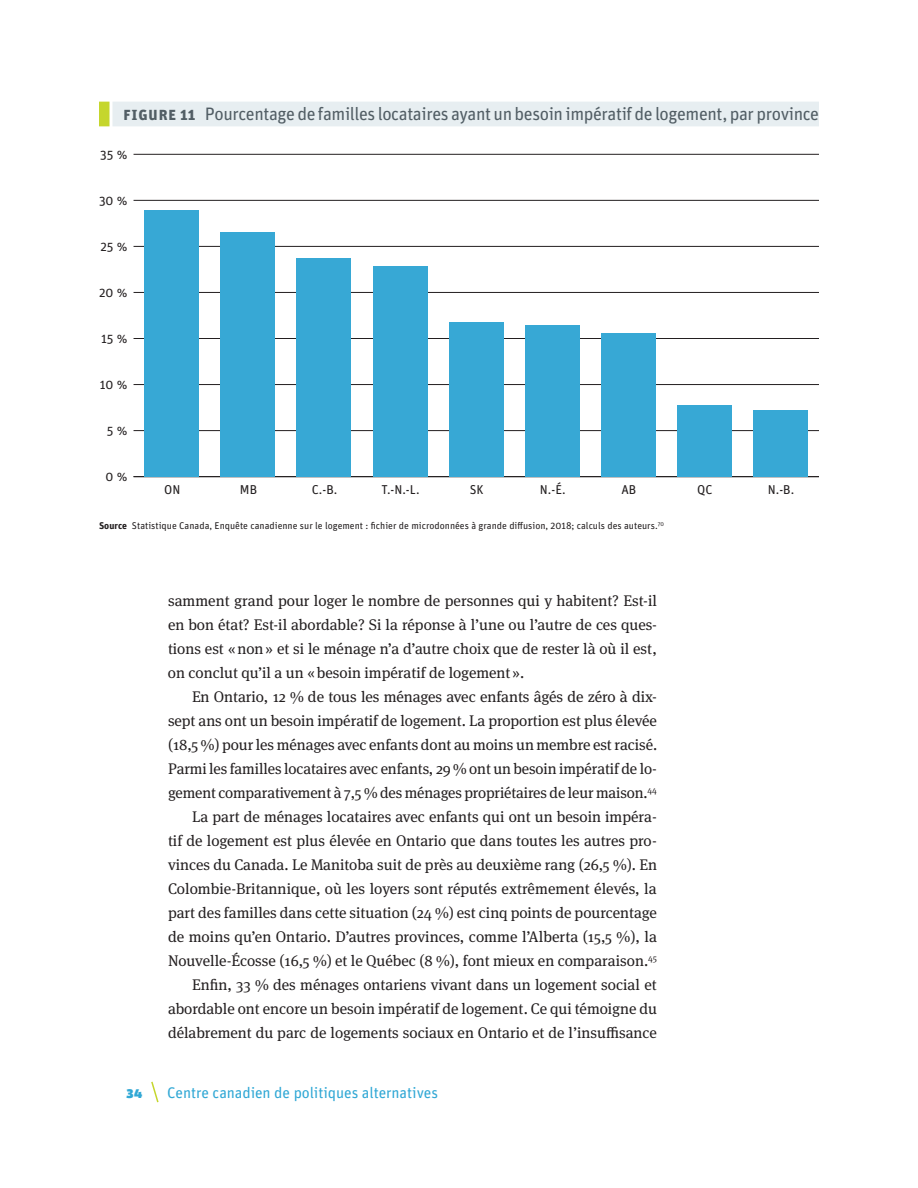
<style>
.page{position:relative;width:918px;height:1188px;background:#fff}
.page>*{position:absolute;margin:0;border:0;box-sizing:border-box;transform-origin:0 0}
.t1{font:18px "Unit Pro";letter-spacing:-.02em;color:#525e65}
.t2{font:700 18px "Unit Pro";color:#525e65}
.t3{font:15.3px/24px "Meta Serif Pro";color:#231f20;text-align:justify}
.t4{font:15.3px "Unit Pro";letter-spacing:-.005em;color:#31a8d5}
.t5{font:900 15.3px "Unit Pro";color:#31a8d5}
.t6{font:12.9px "Unit Pro";color:#231f20}
.t7{font:9.75px "Unit Pro";color:#231f20}
.s1{font-weight:700}
</style>
<div class="page">
<svg style="left:151px;top:1081px;width:8px;height:22px"></svg>
<div style="left:112px;top:102px;width:707px;height:24px;background:#e7eef1"></div>
<div style="left:99px;top:102px;width:11px;height:24px;background:#c5d62d"></div>
<hr style="left:134px;top:476px;width:685px;height:1px;background:#231f20">
<hr style="left:134px;top:430px;width:685px;height:1px;background:#231f20">
<hr style="left:134px;top:384px;width:685px;height:1px;background:#231f20">
<hr style="left:134px;top:338px;width:685px;height:1px;background:#231f20">
<hr style="left:134px;top:292px;width:685px;height:1px;background:#231f20">
<hr style="left:134px;top:246px;width:685px;height:1px;background:#231f20">
<hr style="left:134px;top:200px;width:685px;height:1px;background:#231f20">
<hr style="left:134px;top:154px;width:685px;height:1px;background:#231f20">
<div style="left:144px;top:210px;width:55px;height:267px;background:#37a8d5"></div>
<div style="left:220px;top:232px;width:55px;height:245px;background:#37a8d5"></div>
<div style="left:297px;top:258px;width:54px;height:219px;background:#37a8d5"></div>
<div style="left:373px;top:266px;width:55px;height:211px;background:#37a8d5"></div>
<div style="left:449px;top:322px;width:55px;height:155px;background:#37a8d5"></div>
<div style="left:525px;top:326px;width:55px;height:151px;background:#37a8d5"></div>
<div style="left:601px;top:333px;width:55px;height:144px;background:#37a8d5"></div>
<div style="left:677px;top:405px;width:55px;height:72px;background:#37a8d5"></div>
<div style="left:754px;top:410px;width:54px;height:67px;background:#37a8d5"></div>
<p class="t2" style="left:123px;top:101px;width:35px">Figure</p>
<p class="t1" style="left:180px;top:101px;width:641px"><span class="s1">11</span> Pourcentage de familles locataires ayant un besoin impératif de logement, par province</p>
<p class="t6" style="left:100px;top:145px;width:29px">35 %</p>
<p class="t6" style="left:99px;top:191px;width:30px">30 %</p>
<p class="t6" style="left:100px;top:237px;width:28px">25 %</p>
<p class="t6" style="left:99px;top:283px;width:30px">20 %</p>
<p class="t6" style="left:101px;top:329px;width:28px">15 %</p>
<p class="t6" style="left:100px;top:375px;width:29px">10 %</p>
<p class="t6" style="left:107px;top:421px;width:22px">5 %</p>
<p class="t6" style="left:106px;top:467px;width:23px">0 %</p>
<p class="t6" style="left:164px;top:480px;width:18px">ON</p>
<p class="t6" style="left:240px;top:480px;width:19px">MB</p>
<p class="t6" style="left:312px;top:480px;width:27px">C.-B.</p>
<p class="t6" style="left:382px;top:480px;width:40px">T.-N.-L.</p>
<p class="t6" style="left:470px;top:480px;width:15px">SK</p>
<p class="t6" style="left:540px;top:480px;width:27px">N.-É.</p>
<p class="t6" style="left:622px;top:480px;width:16px">AB</p>
<p class="t6" style="left:697px;top:480px;width:17px">QC</p>
<p class="t6" style="left:768px;top:480px;width:28px">N.-B.</p>
<p class="t7" style="left:99px;top:519px;width:567px"><span class="s1">Source</span> Statistique Canada, Enquête canadienne sur le logement : fichier de microdonnées à grande diffusion, 2018; calculs des auteurs.<sup>70</sup></p>
<p class="t3" style="left:168px;top:588px;width:491px">samment grand pour loger le nombre de personnes qui y habitent? Est-il en bon état? Est-il abordable? Si la réponse à l’une ou l’autre de ces ques&shy;tions est «non» et si le ménage n’a d’autre choix que de rester là où il est, on conclut qu’il a un «besoin impératif de logement».</p>
<p class="t3" style="left:168px;top:684px;width:491px;text-align:right">En Ontario, 12 % de tous les ménages avec enfants âgés de zéro à dix&shy;sept ans ont un besoin impératif de logement. La proportion est plus élevée (18,5 %) pour les ménages avec enfants dont au moins un membre est racisé.<br>Parmi les familles locataires avec enfants, 29 % ont un besoin impératif de lo&shy;gement comparativement à 7,5 % des ménages propriétaires de leur maison.<sup>44<br></sup>La part de ménages locataires avec enfants qui ont un besoin impéra-<br>tif de logement est plus élevée en Ontario que dans toutes les autres pro&shy;vinces du Canada. Le Manitoba suit de près au deuxième rang (26,5 %). En Colombie-Britannique, où les loyers sont réputés extrêmement élevés, la part des familles dans cette situation (24 %) est cinq points de pourcentage de moins qu’en Ontario. D’autres provinces, comme l’Alberta (15,5 %), la Nouvelle-Écosse (16,5 %) et le Québec (8 %), font mieux en comparaison.<sup>45<br></sup>Enfin, 33 % des ménages ontariens vivant dans un logement social et abordable ont encore un besoin impératif de logement. Ce qui témoigne du délabrement du parc de logements sociaux en Ontario et de l’insuffisance</p>
<p class="t5" style="left:126px;top:1081px;width:18px">34</p>
<p class="t4" style="left:167px;top:1082px;width:272px">Centre canadien de politiques alternatives</p>
</div>
